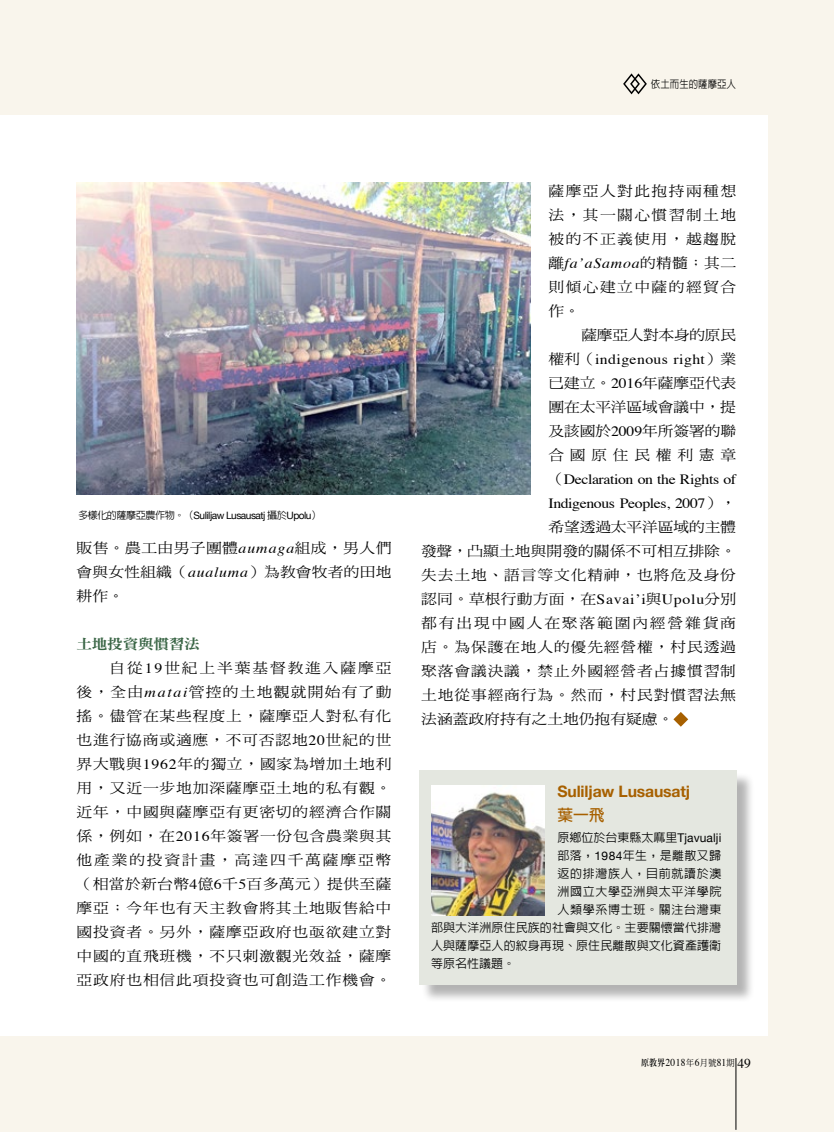
<style>
.page{position:relative;width:834px;height:1132px;background:#fff}
.page>*{position:absolute;margin:0;border:0;box-sizing:border-box;transform-origin:0 0}
.t1{font:700 15.75px "Helvetica Neue";letter-spacing:-.01em;color:#a76000}
.t2{font:700 15.75px "AR Hei B5";color:#a76000}
.t3{font:14.1px/24px "DF Ming Std W5";letter-spacing:.055em;color:#000;text-align:justify;scale:1.11 1}
.t4{font:14.1px/23.5px "Times";letter-spacing:-.025em;color:#000;scale:1.11 1}
.t5{font:14.1px "Times";letter-spacing:.025em;color:#000;scale:1.11 1}
.t6{font:italic 14.1px "Times";letter-spacing:.055em;color:#000;scale:1.11 1}
.t7{font:14.1px/24px "DF Ming Std W5";letter-spacing:.09em;color:#000;scale:1.11 1}
.t8{font:14.1px "DF Ming Std W5";letter-spacing:-.02em;color:#000;scale:1.11 1}
.t9{font:14.1px "DF Ming Std W9";letter-spacing:-.025em;color:#396545;scale:1.11 1}
.t10{font:500 12px "AR Hei B5";letter-spacing:.005em;color:#000}
.t11{font:500 12px "AR Hei B5";letter-spacing:.055em;color:#000}
.t12{font:500 12px "AR Hei B5";letter-spacing:.03em;color:#000}
.t13{font:10.5px "Times";letter-spacing:.05em;color:#000;scale:.9 1}
.t14{font:500 10.5px "AR Hei B5";color:#000;scale:.9 1}
.t15{font:10.2px "Helvetica Neue";letter-spacing:-.05em;color:#000}
.s1{font-family:"AR Hei B5";font-weight:500}
.s2{font-family:"Times";font-style:italic}
.s3{font-family:"Times"}
.s4{font-family:"Adobe Ming Std";font-weight:300}
.s5{font-family:"DF Ming Std W5";font-style:normal}
.s6{font-family:"Adobe Ming Std";font-weight:300;font-style:normal}
.s7{font-family:"DF Ming Std W5"}
.s8{font-family:"Helvetica Neue";font-weight:400}
.s9{font-family:"AR Ming B5";font-weight:800;font-size:9px}
.s10{font-family:"DF Ming Std W5";font-size:9px}
.s11{font-size:13.5px}
</style>
<div class="page">
<div style="left:0;top:0;width:833px;height:1131px;background:#f9f5ec"></div>
<div style="left:0;top:115px;width:767px;height:919px;background:#fff"></div>
<hr style="left:735px;top:1057px;width:1px;height:72px;background:#000">
<svg style="left:673px;top:712px;width:15px;height:14px"></svg>
<svg style="left:623px;top:73px;width:24px;height:22px"></svg>
<div style="left:421px;top:772px;width:333px;height:230px;background:#000;opacity:.3"></div>
<div style="left:419px;top:770px;width:317px;height:213px;background:#e4e7e0"></div>
<img style="left:432px;top:785px;width:112px;height:129px">
<img style="left:77px;top:183px;width:453px;height:312px">
<p class="t14" style="left:651px;top:78px;width:96px">依土而生的薩摩亞人</p>
<p class="t15" style="left:78px;top:508px;width:244px"><span class="s1">多樣化的薩摩亞農作物。（</span>Suliljaw Lusausatj <span class="s1">攝於</span>Upolu<span class="s1">）</span></p>
<p class="t3" style="left:77px;top:535px;width:285px">販售。農工由男子團體<span class="s2">aumaga</span>組成，男人們會與女性組織（<span class="s2">aualuma</span>）為教會牧者的田地耕作。</p>
<p class="t9" style="left:77px;top:636px;width:113px">土地投資與慣習法</p>
<p class="t3" style="left:77px;top:655px;width:285px;text-indent:33px">自從<span class="s3">19</span>世紀上半葉基督教進入薩摩亞後，全由<span class="s2">matai</span>管控的土地觀就開始有了動搖。儘管在某些程度上，薩摩亞人對私有化也進行協商或適應，不可否認地<span class="s3">20</span>世紀的世界大戰與<span class="s3">1962</span>年的獨立，國家為增加土地利用，又近一步地加深薩摩亞土地的私有觀。近年，中國與薩摩亞有更密切的經濟合作關係，例如，在<span class="s3">2016</span>年簽署一份包含農業與其他產業的投資計畫，高達四千萬薩摩亞幣（相當於新台幣<span class="s3">4</span>億<span class="s3">6</span>千<span class="s3">5</span>百多萬元）提供至薩摩亞<span class="s4">；</span>今年也有天主教會將其土地販售給中國投資者。另外，薩摩亞政府也亟欲建立對中國的直飛班機，不只刺激觀光效益，薩摩亞政府也相信此項投資也可創造工作機會。</p>
<p class="t3" style="left:548px;top:179px;width:170px">薩摩亞人對此抱持兩種想法，其一關心慣習制土地被的不正義使用，越趨脫</p>
<p class="t6" style="left:548px;top:251px;width:170px"><span class="s5">離</span>fa’aSamoa<span class="s5">的精髓</span><span class="s6">；</span><span class="s5">其二</span></p>
<p class="t7" style="left:548px;top:275px;width:170px">則傾心建立中薩的經貿合作。</p>
<p class="t8" style="left:581px;top:327px;width:141px">薩摩亞人對本身的原民</p>
<p class="t5" style="left:548px;top:346px;width:170px"><span class="s7">權利（</span>indigenous right<span class="s7">）業</span></p>
<p class="t3" style="left:548px;top:371px;width:170px">已建立。<span class="s3">2016</span>年薩摩亞代表團在太平洋區域會議中，提及該國於<span class="s3">2009</span>年所簽署的聯合國原住民權利憲章</p>
<p class="t4" style="left:548px;top:466px;width:170px"><span class="s7">（</span>Declaration on the Rights of<br>Indigenous Peoples, 2007<span class="s7">），</span></p>
<p class="t3" style="left:421px;top:515px;width:285px;text-indent:127px">希望透過太平洋區域的主體發聲，凸顯土地與開發的關係不可相互排除。失去土地、語言等文化精神，也將危及身份認同。草根行動方面，在<span class="s3">Savai’i</span>與<span class="s3">Upolu</span>分別都有出現中國人在聚落範圍內經營雜貨商店。為保護在地人的優先經營權，村民透過聚落會議決議，禁止外國經營者占據慣習制土地從事經商行為。然而，村民對慣習法無法涵蓋政府持有之土地仍抱有疑慮。</p>
<p class="t1" style="left:557px;top:778px;width:134px">Suliljaw Lusausatj</p>
<p class="t2" style="left:557px;top:806px;width:48px">葉一飛</p>
<p class="t10" style="left:557px;top:830px;width:165px">原鄉位於台東縣太麻里<span class="s8">Tjavualji</span></p>
<p class="t12" style="left:557px;top:848px;width:165px">部落，<span class="s8">1984</span>年生，是離散又歸</p>
<p class="t11" style="left:557px;top:866px;width:165px">返的排灣族人，目前就讀於澳</p>
<p class="t11" style="left:557px;top:884px;width:165px">洲國立大學亞洲與太平洋學院</p>
<p class="t11" style="left:557px;top:902px;width:165px">人類學系博士班。關注台灣東</p>
<p class="t10" style="left:431px;top:920px;width:291px">部與大洋洲原住民族的社會與文化。主要關懷當代排灣</p>
<p class="t10" style="left:431px;top:938px;width:291px">人與薩摩亞人的紋身再現、原住民離散與文化資產護衛</p>
<p class="t10" style="left:431px;top:956px;width:85px">等原名性議題。</p>
<p class="t13" style="left:641px;top:1052px;width:124px"><span class="s9">原教界</span>2018<span class="s10">年</span>6<span class="s10">月號</span>81<span class="s10">期</span> <span class="s11">49</span></p>
</div>
